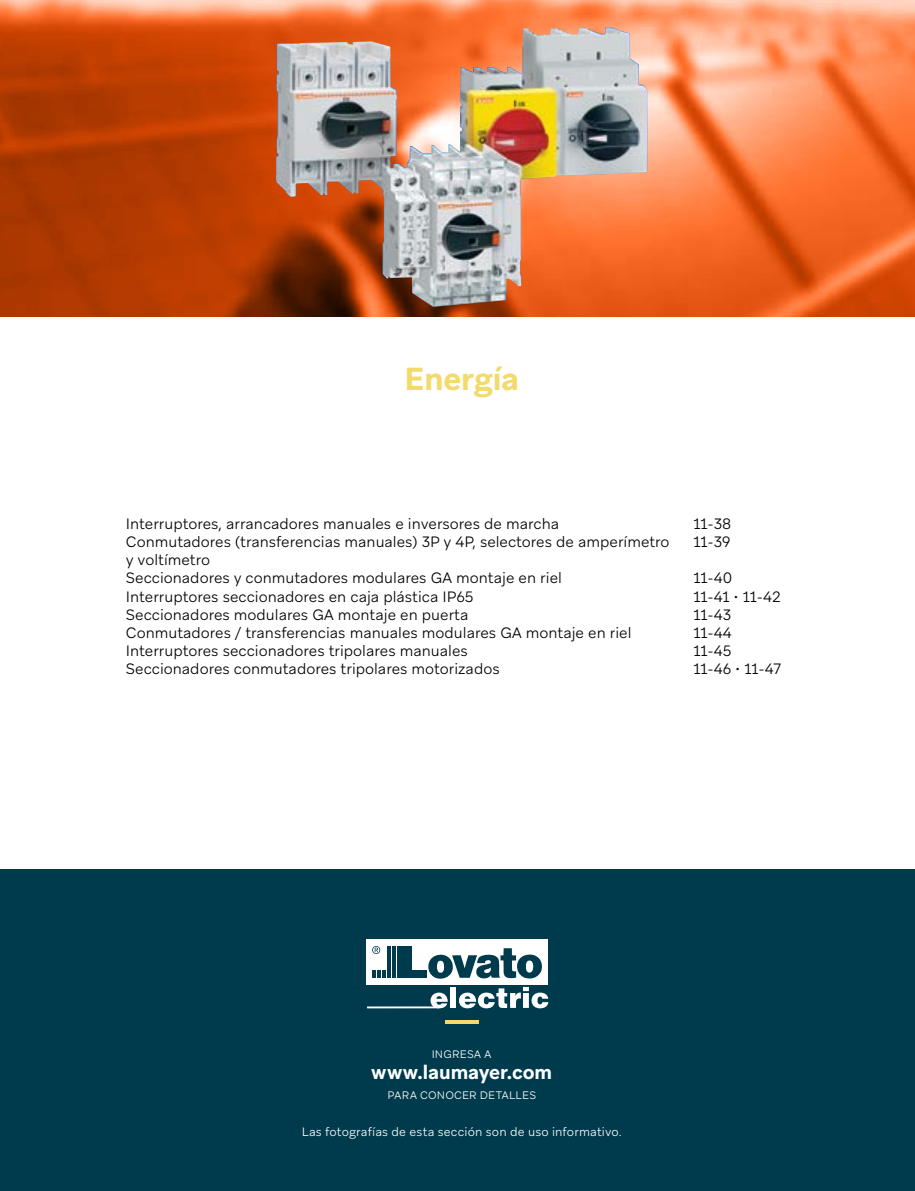
<style>
.page{position:relative;width:915px;height:1191px;background:#fff}
.page>*{position:absolute;margin:0;border:0;box-sizing:border-box;transform-origin:0 0}
.t1{font:700 31.8px "Aribau Grotesk";letter-spacing:-.005em;color:#f2db6c}
.t2{font:700 19.5px "Aribau Grotesk";letter-spacing:-.005em;color:#fff}
.t3{font:300 15px/18px "Aribau Grotesk";color:#000}
.t4{font:300 12.15px "Aribau Grotesk";letter-spacing:.01em;color:#fff}
.t5{font:300 10.8px "Aribau Grotesk";letter-spacing:.02em;color:#fff}
</style>
<div class="page">
<img style="left:0;top:0;width:914px;height:317px">
<img style="left:276px;top:27px;width:371px;height:280px">
<div style="left:0;top:870px;width:914px;height:321px;background:#003b4d"></div>
<hr style="left:445px;top:1020px;width:33px;height:3px;background:#f2db6c">
<div style="left:366px;top:939px;width:182px;height:45px;background:#fff"></div>
<svg style="left:430px;top:992px;width:17px;height:16px"></svg>
<div style="left:450px;top:987px;width:6px;height:21px;background:#fff"></div>
<svg style="left:459px;top:987px;width:89px;height:21px"></svg>
<hr style="left:367px;top:1006px;width:72px;height:2px;background:#fff">
<svg style="left:372px;top:970px;width:14px;height:7px"></svg>
<hr style="left:387px;top:946px;width:1px;height:31px;background:#003b4d">
<hr style="left:389px;top:946px;width:2px;height:31px;background:#003b4d">
<hr style="left:392px;top:946px;width:1px;height:31px;background:#003b4d">
<hr style="left:394px;top:946px;width:1px;height:31px;background:#003b4d">
<hr style="left:397px;top:946px;width:1px;height:31px;background:#003b4d">
<div style="left:399px;top:946px;width:13px;height:31px;background:#003b4d"></div>
<div style="left:399px;top:970px;width:27px;height:7px;background:#003b4d"></div>
<svg style="left:372px;top:946px;width:8px;height:8px"></svg>
<svg style="left:428px;top:948px;width:114px;height:31px"></svg>
<h1 class="t1" style="left:404px;top:359px;width:116px">Energía</h1>
<p class="t3" style="left:126px;top:515px;width:545px">Interruptores, arrancadores manuales e inversores de marcha<br>Conmutadores (transferencias manuales) 3P y 4P, selectores de amperímetro y voltímetro<br>Seccionadores y conmutadores modulares GA montaje en riel<br>Interruptores seccionadores en caja plástica IP65<br>Seccionadores modulares GA montaje en puerta<br>Conmutadores / transferencias manuales modulares GA montaje en riel Interruptores seccionadores tripolares manuales<br>Seccionadores conmutadores tripolares motorizados</p>
<p class="t3" style="left:693px;top:515px;width:39px">11-38<br>11-39</p>
<p class="t3" style="left:693px;top:569px;width:89px">11-40<br>11-41 • 11-42<br>11-43<br>11-44<br>11-45<br>11-46 • 11-47</p>
<p class="t5" style="left:431px;top:1047px;width:61px">INGRESA A</p>
<p class="t5" style="left:387px;top:1088px;width:150px">PARA CONOCER DETALLES</p>
<h2 class="t2" style="left:371px;top:1060px;width:182px">www.laumayer.com</h2>
<p class="t4" style="left:301px;top:1124px;width:321px">Las fotografías de esta sección son de uso informativo.</p>
</div>
